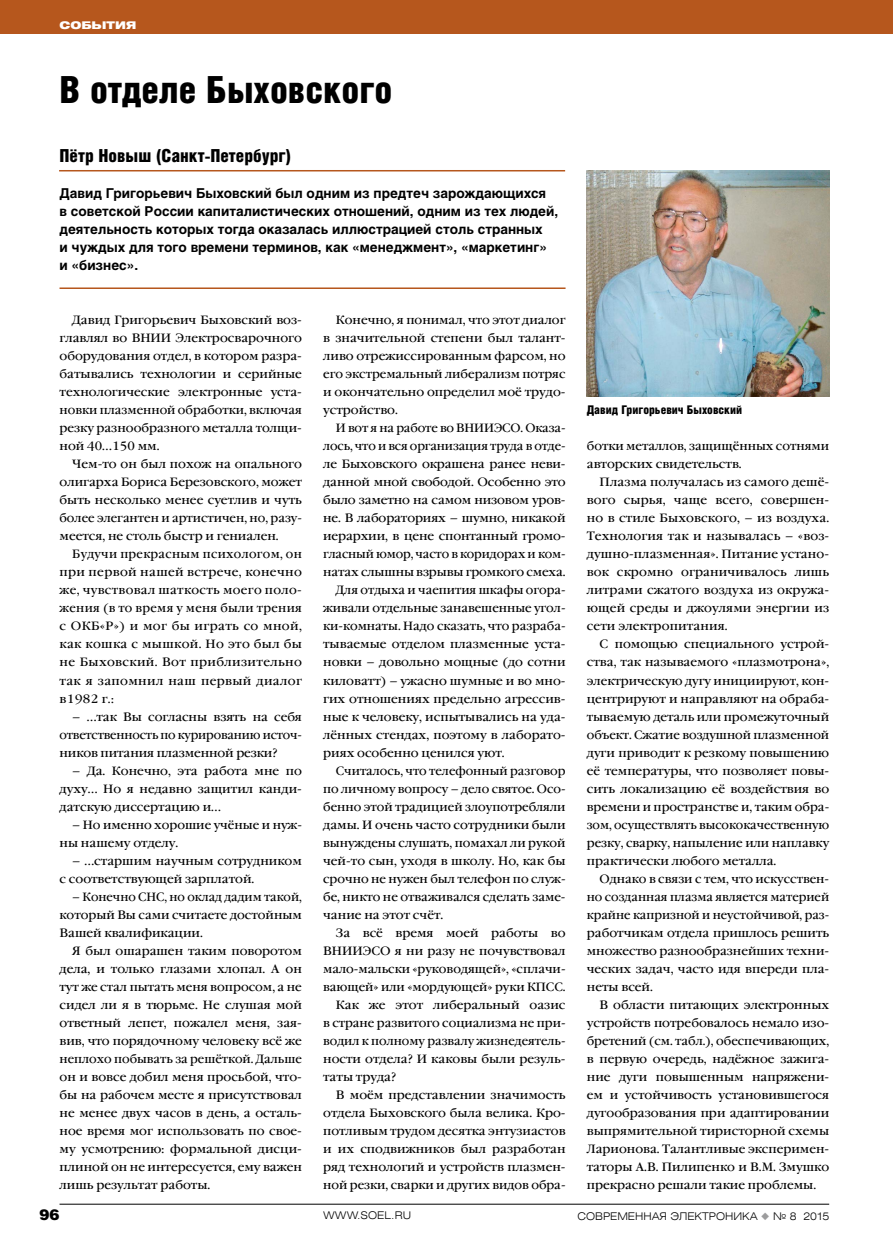
<style>
.page{position:relative;width:893px;height:1251px;background:#fff}
.page>*{position:absolute;margin:0;border:0;box-sizing:border-box;transform-origin:0 0}
.t1{font:900 37.5px "Helios Cond";color:#000}
.t2{font:900 18px "Helios Cond";color:#000}
.t3{font:900 15px "Helios";color:#000}
.t4{font:700 13.5px/18px "Helios";color:#000}
.t5{font:12px/18px "Garamond Book C";color:#000;text-align:justify}
.t6{font:12px/18px "Garamond Book C";color:#000;text-align:justify;scale:.96 1}
.t7{font:12px/18px "Garamond Book C";color:#000;text-align:justify;scale:.95 1}
.t8{font:900 12px "Helios Cond";color:#000}
.t9{font:300 10.5px "Helios Ext";color:#000}
.t10{font:900 10.5px "Helios Ext";color:#fff}
.s1{color:#9c9c9d}
</style>
<div class="page">
<div style="left:0;top:0;width:893px;height:34px;background:#b6571d"></div>
<hr style="left:60px;top:1203px;width:769px;height:1px;background:#000">
<hr style="left:60px;top:287px;width:506px;height:2px;background:#b6571d">
<hr style="left:59px;top:170px;width:506px;height:1px;background:#b6571d">
<img style="left:587px;top:170px;width:242px;height:226px">
<p class="t10" style="left:60px;top:19px;width:78px">События</p>
<h1 class="t1" style="left:60px;top:68px;width:334px">В отделе Быховского</h1>
<h2 class="t2" style="left:60px;top:145px;width:233px">Пётр Новыш (Санкт-Петербург)</h2>
<p class="t4" style="left:60px;top:184px;width:500px">Давид Григорьевич Быховский был одним из предтеч зарождающихся<br>в советской России капиталистических отношений, одним из тех людей, деятельность которых тогда оказалась иллюстрацией столь странных<br>и чуждых для того времени терминов, как «менеджмент», «маркетинг» и «бизнес».</p>
<p class="t5" style="left:60px;top:311px;width:244px;text-indent:13px">Давид Григорьевич Быховский воз&shy;главлял во ВНИИ Электросварочного оборудования отдел, в котором разра&shy;батывались технологии и серийные технологические электронные уста&shy;новки плазменной обработки, включая резку разнообразного металла толщи&shy;ной 40…150 мм.</p>
<p class="t5" style="left:60px;top:455px;width:244px;text-indent:13px">Чем-то он был похож на опального олигарха Бориса Березовского, может быть несколько менее суетлив и чуть более элегантен и артистичен, но, разу&shy;меется, не столь быстр и гениален.</p>
<p class="t6" style="left:60px;top:545px;width:254px;text-indent:13px">Будучи прекрасным психологом, он при первой нашей встрече, конечно же, чувствовал шаткость моего поло&shy;жения (в то время у меня были трения с ОКБ«Р») и мог бы играть со мной, как кошка с мышкой. Но это был бы не Быховский. Вот приблизительно так я запомнил наш первый диалог в1982 г.:</p>
<p class="t5" style="left:60px;top:707px;width:244px;text-indent:13px">– …так Вы согласны взять на себя ответственность по курированию источ&shy;ников питания плазменной резки?</p>
<p class="t5" style="left:60px;top:761px;width:244px;text-indent:13px">– Да. Конечно, эта работа мне по духу… Но я недавно защитил канди&shy;датскую диссертацию и…</p>
<p class="t5" style="left:60px;top:815px;width:244px;text-indent:13px">– Но именно хорошие учёные и нуж&shy;ны нашему отделу.</p>
<p class="t5" style="left:60px;top:851px;width:244px;text-indent:13px">– …старшим научным сотрудником с соответствующей зарплатой.</p>
<p class="t7" style="left:60px;top:887px;width:257px;text-indent:13px">– Конечно СНС, но оклад дадим такой, который Вы сами считаете достойным Вашей квалификации.</p>
<p class="t5" style="left:60px;top:941px;width:244px;text-indent:13px">Я был ошарашен таким поворотом дела, и только глазами хлопал. А он тут же стал пытать меня вопросом, а не сидел ли я в тюрьме. Не слушая мой ответный лепет, пожалел меня, зая&shy;вив, что порядочному человеку всё же неплохо побывать за решёткой. Дальше он и вовсе добил меня просьбой, что&shy;бы на рабочем месте я присутствовал не менее двух часов в день, а осталь&shy;ное время мог использовать по свое&shy;му усмотрению: формальной дисци&shy;плиной он не интересуется, ему важен лишь результат работы.</p>
<p class="t5" style="left:323px;top:311px;width:244px;text-indent:13px">Конечно, я понимал, что этот диалог в значительной степени был талант&shy;ливо отрежиссированным фарсом, но его экстремальный либерализм потряс и окончательно определил моё трудо&shy;устройство.</p>
<p class="t6" style="left:336px;top:419px;width:241px">И вот я на работе во ВНИИЭСО. Оказа-</p>
<p class="t6" style="left:323px;top:437px;width:254px">лось, что и вся организация труда в отде-</p>
<p class="t5" style="left:323px;top:455px;width:244px">ле Быховского окрашена ранее неви-</p>
<p class="t5" style="left:323px;top:473px;width:244px">данной мной свободой. Особенно это</p>
<p class="t5" style="left:323px;top:491px;width:244px">было заметно на самом низовом уров-</p>
<p class="t5" style="left:323px;top:509px;width:244px">не. В лабораториях – шумно, никакой</p>
<p class="t5" style="left:323px;top:527px;width:244px">иерархии, в цене спонтанный громо-</p>
<p class="t6" style="left:323px;top:545px;width:254px">гласный юмор, часто в коридорах и ком-</p>
<p class="t5" style="left:323px;top:563px;width:244px">натах слышны взрывы громкого смеха.</p>
<p class="t5" style="left:336px;top:581px;width:231px">Для отдыха и чаепития шкафы огора-</p>
<p class="t5" style="left:323px;top:599px;width:244px">живали отдельные занавешенные угол-</p>
<p class="t5" style="left:323px;top:617px;width:244px">ки-комнаты. Надо сказать, что разраба-</p>
<p class="t5" style="left:323px;top:635px;width:244px">тываемые отделом плазменные уста-</p>
<p class="t5" style="left:323px;top:653px;width:244px">новки – довольно мощные (до сотни</p>
<p class="t5" style="left:323px;top:671px;width:244px">киловатт) – ужасно шумные и во мно-</p>
<p class="t5" style="left:323px;top:689px;width:244px">гих отношениях предельно агрессив-</p>
<p class="t5" style="left:323px;top:707px;width:244px">ные к человеку, испытывались на уда-</p>
<p class="t5" style="left:323px;top:725px;width:244px">лённых стендах, поэтому в лаборато-</p>
<p class="t5" style="left:323px;top:743px;width:183px">риях особенно ценился уют.</p>
<p class="t6" style="left:336px;top:761px;width:241px">Считалось, что телефонный разговор</p>
<p class="t5" style="left:323px;top:779px;width:244px">по личному вопросу – дело святое. Осо-</p>
<p class="t5" style="left:323px;top:797px;width:244px">бенно этой традицией злоупотребляли</p>
<p class="t5" style="left:323px;top:815px;width:244px">дамы. И очень часто сотрудники были</p>
<p class="t5" style="left:323px;top:833px;width:244px">вынуждены слушать, помахал ли рукой</p>
<p class="t5" style="left:323px;top:851px;width:244px">чей-то сын, уходя в школу. Но, как бы</p>
<p class="t5" style="left:323px;top:869px;width:244px">срочно не нужен был телефон по служ-</p>
<p class="t5" style="left:323px;top:887px;width:244px">бе, никто не отваживался сделать заме-</p>
<p class="t5" style="left:323px;top:905px;width:122px">чание на этот счёт.</p>
<p class="t5" style="left:336px;top:923px;width:231px">За всё время моей работы во</p>
<p class="t5" style="left:323px;top:941px;width:244px">ВНИИЭСО я ни разу не почувствовал</p>
<p class="t5" style="left:323px;top:959px;width:244px">мало-мальски «руководящей», «сплачи-</p>
<p class="t5" style="left:323px;top:977px;width:244px">вающей» или «мордующей» руки КПСС.</p>
<p class="t5" style="left:336px;top:995px;width:231px">Как же этот либеральный оазис</p>
<p class="t5" style="left:323px;top:1013px;width:244px">в стране развитого социализма не при-</p>
<p class="t6" style="left:323px;top:1031px;width:254px">водил к полному развалу жизнедеятель-</p>
<p class="t5" style="left:323px;top:1049px;width:244px">ности отдела? И каковы были резуль-</p>
<p class="t5" style="left:323px;top:1067px;width:74px">таты труда?</p>
<p class="t5" style="left:336px;top:1085px;width:231px">В моём представлении значимость</p>
<p class="t5" style="left:323px;top:1103px;width:244px">отдела Быховского была велика. Кро-</p>
<p class="t5" style="left:323px;top:1121px;width:244px">потливым трудом десятка энтузиастов</p>
<p class="t5" style="left:323px;top:1139px;width:244px">и их сподвижников был разработан</p>
<p class="t5" style="left:323px;top:1157px;width:244px">ряд технологий и устройств плазмен-</p>
<p class="t5" style="left:323px;top:1175px;width:244px">ной резки, сварки и других видов обра-</p>
<p class="t8" style="left:587px;top:403px;width:157px">Давид Григорьевич Быховский</p>
<p class="t5" style="left:587px;top:437px;width:244px">ботки металлов, защищённых сотнями авторских свидетельств.</p>
<p class="t5" style="left:587px;top:473px;width:244px;text-indent:13px">Плазма получалась из самого дешё&shy;вого сырья, чаще всего, совершен&shy;но в стиле Быховского, – из воздуха.<br>Технология так и называлась – «воз&shy;душно-плазменная». Питание устано&shy;вок скромно ограничивалось лишь литрами сжатого воздуха из окружа&shy;ющей среды и джоулями энергии из сети электропитания.</p>
<p class="t5" style="left:587px;top:635px;width:244px;text-indent:13px">С помощью специального устрой&shy;ства, так называемого «плазмотрона», электрическую дугу инициируют, кон&shy;центрируют и направляют на обраба&shy;тываемую деталь или промежуточный объект. Сжатие воздушной плазменной дуги приводит к резкому повышению её температуры, что позволяет повы&shy;сить локализацию её воздействия во времени и пространстве и, таким обра&shy;зом, осуществлять высококачественную резку, сварку, напыление или наплавку практически любого металла.</p>
<p class="t5" style="left:587px;top:869px;width:244px;text-indent:13px">Однако в связи с тем, что искусствен&shy;но созданная плазма является материей крайне капризной и неустойчивой, раз&shy;работчикам отдела пришлось решить множество разнообразнейших техни&shy;ческих задач, часто идя впереди пла&shy;неты всей.</p>
<p class="t5" style="left:587px;top:995px;width:244px;text-indent:13px">В области питающих электронных устройств потребовалось немало изо&shy;бретений (см. табл.), обеспечивающих, в первую очередь, надёжное зажига&shy;ние дуги повышенным напряжени&shy;ем и устойчивость установившегося дугообразования при адаптировании выпрямительной тиристорной схемы Ларионова. Талантливые эксперимен&shy;таторы А.В. Пилипенко и В.М. Змушко прекрасно решали такие проблемы.</p>
<p class="t3" style="left:40px;top:1204px;width:22px">96</p>
<p class="t9" style="left:323px;top:1208px;width:89px">WWW.SOEL.RU</p>
<p class="t9" style="left:578px;top:1208px;width:253px">СОВРЕМЕННАЯ ЭЛЕКТРОНИКА <span class="s1">◆</span> № 8 2015</p>
</div>
